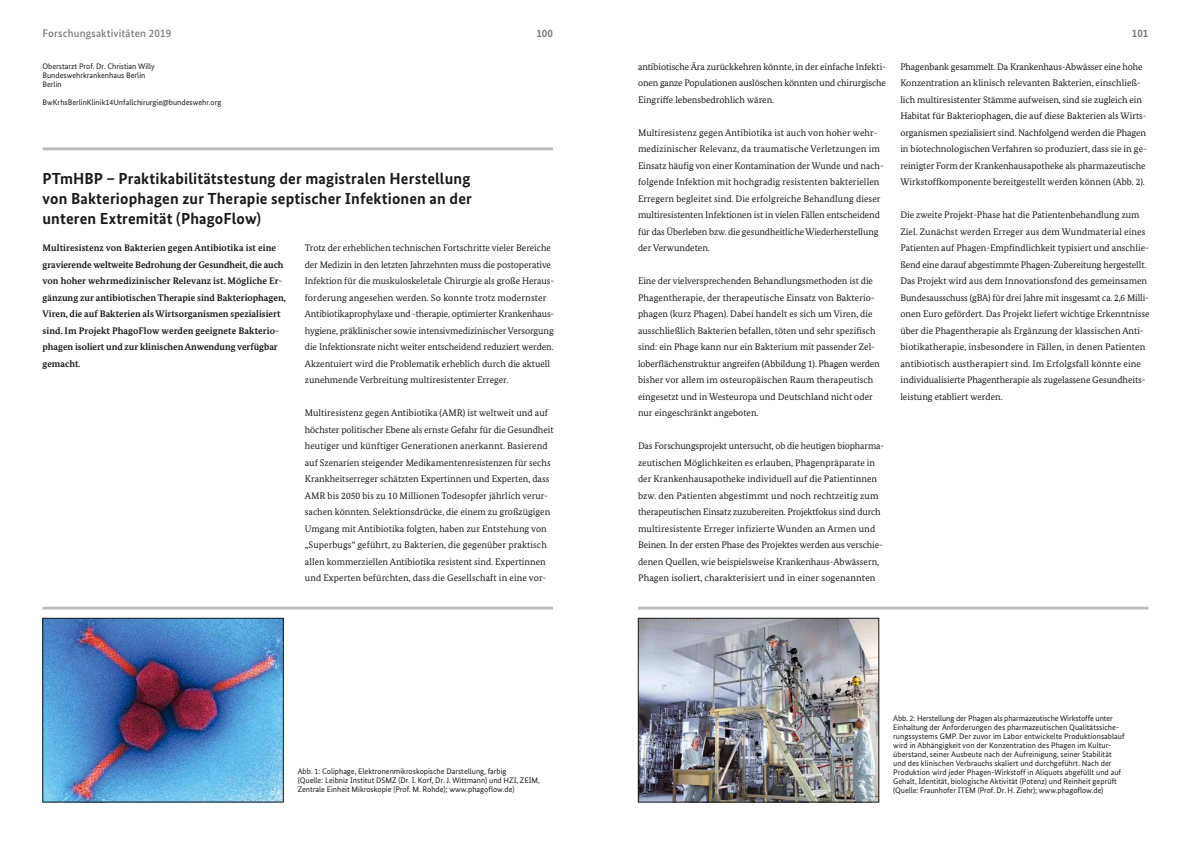
<style>
.page{position:relative;width:1191px;height:842px;background:#fff}
.page>*{position:absolute;margin:0;border:0;box-sizing:border-box;transform-origin:0 0}
._03_Head_Bundessans{font:700 16px/20px "Bundes Sans";letter-spacing:.01em;color:#1a1a18;text-align:justify}
._01_Kapitel___Bundes{font:500 11px "Bundes Sans";letter-spacing:.015em;color:#7b7b7a}
._09_Pagina_Bundessan{font:700 11px "Bundes Sans";color:#7b7b7a}
._04_Copy_BundesSerif{font:9.5px/16.5px "Bundes Serif";color:#1a1a18}
._04_Einleitung_Bunde{font:700 9.5px/16.5px "Bundes Serif";color:#1a1a18}
._06_Bildunterschrift{font:8px "Bundes Sans";letter-spacing:.005em;color:#1a1a18}
._02_Autor_Bundes_nor{font:8px "Bundes Sans";color:#1a1a18}
</style>
<div class="page">
<hr style="left:43px;top:607px;width:510px;height:2px;background:#bbbcbd">
<hr style="left:43px;top:147px;width:510px;height:3px;background:#bbbcbd">
<hr style="left:638px;top:607px;width:510px;height:2px;background:#bbbcbd">
<img style="left:45px;top:620px;width:236px;height:180px">
<img style="left:640px;top:620px;width:237px;height:180px">
<div style="left:638px;top:618px;width:241px;height:184px;border:1px solid #1a1a18"></div>
<p class="_01_Kapitel___Bundes" style="left:43px;top:26px;width:130px">Forschungsaktivitäten 2019</p>
<p class="_09_Pagina_Bundessan" style="left:536px;top:26px;width:18px">100</p>
<p class="_09_Pagina_Bundessan" style="left:1132px;top:26px;width:18px">101</p>
<p class="_02_Autor_Bundes_nor" style="left:43px;top:61px;width:114px">Oberstarzt Prof. Dr. Christian Willy</p>
<p class="_02_Autor_Bundes_nor" style="left:43px;top:70px;width:104px">Bundeswehrkrankenhaus Berlin</p>
<p class="_02_Autor_Bundes_nor" style="left:43px;top:79px;width:21px">Berlin</p>
<p class="_02_Autor_Bundes_nor" style="left:43px;top:97px;width:180px">BwKrhsBerlinKlinik14Unfallchirurgie@bundeswehr.org</p>
<p class="_03_Head_Bundessans" style="left:43px;top:168px;width:431px">PTmHBP – Praktikabilitätstestung der magistralen Herstellung von Bakteriophagen zur Therapie septischer Infektionen an der unteren Extremität (PhagoFlow)</p>
<p class="_04_Einleitung_Bunde" style="left:43px;top:240px;width:245px">Multiresistenz von Bakterien gegen Antibiotika ist eine gravierende weltweite Bedrohung der Gesundheit, die auch von hoher wehrmedizinischer Relevanz ist. Mögliche Er&shy;gänzung zur antibiotischen Therapie sind Bakteriophagen, Viren, die auf Bakterien als Wirtsorganismen spezialisiert sind. Im Projekt PhagoFlow werden geeignete Bakterio&shy;phagen isoliert und zur klinischen Anwendung verfügbar gemacht.</p>
<p class="_04_Copy_BundesSerif" style="left:305px;top:240px;width:251px">Trotz der erheblichen technischen Fortschritte vieler Bereiche der Medizin in den letzten Jahrzehnten muss die postoperative Infektion für die muskuloskeletale Chirurgie als große Heraus&shy;forderung angesehen werden. So konnte trotz modernster Antibiotikaprophylaxe und -therapie, optimierter Krankenhaus&shy;hygiene, präklinischer sowie intensivmedizinischer Versorgung die Infektionsrate nicht weiter entscheidend reduziert werden.<br>Akzentuiert wird die Problematik erheblich durch die aktuell zunehmende Verbreitung multiresistenter Erreger.</p>
<p class="_04_Copy_BundesSerif" style="left:305px;top:405px;width:250px">Multiresistenz gegen Antibiotika (AMR) ist weltweit und auf höchster politischer Ebene als ernste Gefahr für die Gesundheit heutiger und künftiger Generationen anerkannt. Basierend auf Szenarien steigender Medikamentenresistenzen für sechs Krankheitserreger schätzten Expertinnen und Experten, dass AMR bis 2050 bis zu 10 Millionen Todesopfer jährlich verur&shy;sachen könnten. Selektionsdrücke, die einem zu großzügigen Umgang mit Antibiotika folgten, haben zur Entstehung von „Superbugs“ geführt, zu Bakterien, die gegenüber praktisch allen kommerziellen Antibiotika resistent sind. Expertinnen und Experten befürchten, dass die Gesellschaft in eine vor-</p>
<p class="_06_Bildunterschrift" style="left:298px;top:767px;width:210px">Abb. 1: Coliphage, Elektronenmikroskopische Darstellung, farbig</p>
<p class="_06_Bildunterschrift" style="left:298px;top:776px;width:244px">(Quelle: Leibniz Institut DSMZ (Dr. I. Korf, Dr. J. Wittmann) und HZI, ZEIM,</p>
<p class="_06_Bildunterschrift" style="left:298px;top:785px;width:218px">Zentrale Einheit Mikroskopie (Prof. M. Rohde); www.phagoflow.de)</p>
<p class="_04_Copy_BundesSerif" style="left:638px;top:58px;width:249px;text-align:justify">antibiotische Ära zurückkehren könnte, in der einfache Infekti&shy;onen ganze Populationen auslöschen könnten und chirurgische Eingriffe lebensbedrohlich wären.</p>
<p class="_04_Copy_BundesSerif" style="left:638px;top:124px;width:247px">Multiresistenz gegen Antibiotika ist auch von hoher wehr&shy;medizinischer Relevanz, da traumatische Verletzungen im Einsatz häufig von einer Kontamination der Wunde und nach&shy;folgende Infektion mit hochgradig resistenten bakteriellen Erregern begleitet sind. Die erfolgreiche Behandlung dieser multiresistenten Infektionen ist in vielen Fällen entscheidend für das Überleben bzw. die gesundheitliche Wiederherstellung der Verwundeten.</p>
<p class="_04_Copy_BundesSerif" style="left:638px;top:273px;width:243px">Eine der vielversprechenden Behandlungsmethoden ist die Phagentherapie, der therapeutische Einsatz von Bakterio&shy;phagen (kurz Phagen). Dabei handelt es sich um Viren, die ausschließlich Bakterien befallen, töten und sehr spezifisch sind: ein Phage kann nur ein Bakterium mit passender Zel&shy;loberflächenstruktur angreifen (Abbildung 1). Phagen werden bisher vor allem im osteuropäischen Raum therapeutisch eingesetzt und in Westeuropa und Deutschland nicht oder nur eingeschränkt angeboten.</p>
<p class="_04_Copy_BundesSerif" style="left:638px;top:438px;width:248px">Das Forschungsprojekt untersucht, ob die heutigen biopharma&shy;zeutischen Möglichkeiten es erlauben, Phagenpräparate in der Krankenhausapotheke individuell auf die Patientinnen bzw. den Patienten abgestimmt und noch rechtzeitig zum therapeutischen Einsatz zuzubereiten. Projektfokus sind durch multiresistente Erreger infizierte Wunden an Armen und Beinen. In der ersten Phase des Projektes werden aus verschie&shy;denen Quellen, wie beispielsweise Krankenhaus-Abwässern, Phagen isoliert, charakterisiert und in einer sogenannten</p>
<p class="_04_Copy_BundesSerif" style="left:900px;top:58px;width:248px">Phagenbank gesammelt. Da Krankenhaus-Abwässer eine hohe Konzentration an klinisch relevanten Bakterien, einschließ&shy;lich multiresistenter Stämme aufweisen, sind sie zugleich ein Habitat für Bakteriophagen, die auf diese Bakterien als Wirts&shy;organismen spezialisiert sind. Nachfolgend werden die Phagen in biotechnologischen Verfahren so produziert, dass sie in ge&shy;reinigter Form der Krankenhausapotheke als pharmazeutische Wirkstoffkomponente bereitgestellt werden können (Abb. 2).</p>
<p class="_04_Copy_BundesSerif" style="left:900px;top:207px;width:251px">Die zweite Projekt-Phase hat die Patientenbehandlung zum Ziel. Zunächst werden Erreger aus dem Wundmaterial eines Patienten auf Phagen-Empfindlichkeit typisiert und anschlie&shy;ßend eine darauf abgestimmte Phagen-Zubereitung hergestellt.<br>Das Projekt wird aus dem Innovationsfond des gemeinsamen Bundesausschuss (gBA) für drei Jahre mit insgesamt ca. 2,6 Milli&shy;onen Euro gefördert. Das Projekt liefert wichtige Erkenntnisse über die Phagentherapie als Ergänzung der klassischen Anti&shy;biotikatherapie, insbesondere in Fällen, in denen Patienten antibiotisch austherapiert sind. Im Erfolgsfall könnte eine individualisierte Phagentherapie als zugelassene Gesundheits&shy;leistung etabliert werden.</p>
<p class="_06_Bildunterschrift" style="left:893px;top:713px;width:221px">Abb. 2: Herstellung der Phagen als pharmazeutische Wirkstoffe unter</p>
<p class="_06_Bildunterschrift" style="left:893px;top:722px;width:227px">Einhaltung der Anforderungen des pharmazeutischen Qualitätssiche-</p>
<p class="_06_Bildunterschrift" style="left:893px;top:731px;width:233px">rungssystems GMP. Der zuvor im Labor entwickelte Produktionsablauf</p>
<p class="_06_Bildunterschrift" style="left:893px;top:740px;width:220px">wird in Abhängigkeit von der Konzentration des Phagen im Kultur-</p>
<p class="_06_Bildunterschrift" style="left:893px;top:749px;width:220px">überstand, seiner Ausbeute nach der Aufreinigung, seiner Stabilität</p>
<p class="_06_Bildunterschrift" style="left:893px;top:758px;width:220px">und des klinischen Verbrauchs skaliert und durchgeführt. Nach der</p>
<p class="_06_Bildunterschrift" style="left:893px;top:767px;width:229px">Produktion wird jeder Phagen-Wirkstoff in Aliquots abgefüllt und auf</p>
<p class="_06_Bildunterschrift" style="left:893px;top:776px;width:225px">Gehalt, Identität, biologische Aktivität (Potenz) und Reinheit geprüft</p>
<p class="_06_Bildunterschrift" style="left:893px;top:785px;width:212px">(Quelle: Fraunhofer ITEM (Prof. Dr. H. Ziehr); www.phagoflow.de)</p>
</div>
